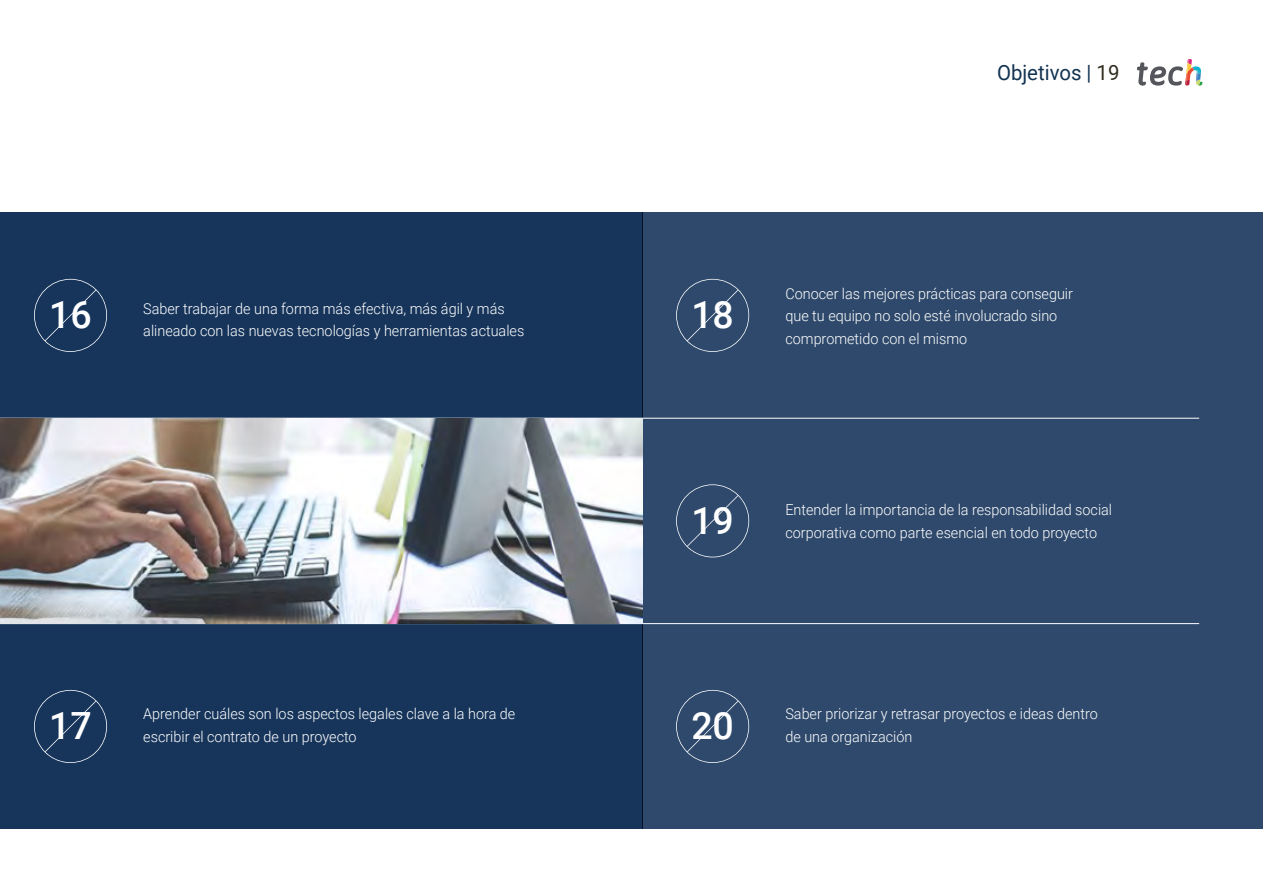
<style>
.page{position:relative;width:1263px;height:893px;background:#fff}
.page>*{position:absolute;margin:0;border:0;box-sizing:border-box;transform-origin:0 0}
.t1{font:500 37.5px "Roboto";color:#fff}
.t2{font:21px "Roboto";color:#123352}
.t3{font:300 15px/22.5px "Roboto";color:#fff;scale:.96 1}
.s1{color:#312e20}
</style>
<div class="page">
<div style="left:0;top:213px;width:642px;height:616px;background:#17355b"></div>
<div style="left:642px;top:213px;width:621px;height:616px;background:#2e496b"></div>
<svg style="left:676px;top:279px;width:73px;height:73px"></svg>
<svg style="left:676px;top:484px;width:73px;height:73px"></svg>
<svg style="left:34px;top:279px;width:73px;height:73px"></svg>
<svg style="left:676px;top:690px;width:73px;height:73px"></svg>
<svg style="left:34px;top:690px;width:73px;height:73px"></svg>
<hr style="left:0;top:418px;width:1199px;height:1px;background:#fff">
<hr style="left:0;top:623px;width:1199px;height:1px;background:#fff">
<img style="left:0;top:418px;width:642px;height:206px">
<svg style="left:1137px;top:59px;width:65px;height:27px"></svg>
<h2 class="t2" style="left:997px;top:57px;width:124px">Objetivos | <span class="s1">19</span></h2>
<h1 class="t1" style="left:49px;top:288px;width:44px">16</h1>
<p class="t3" style="left:143px;top:297px;width:398px">Saber trabajar de una forma más efectiva, más ágil y más alineado con las nuevas tecnologías y herramientas actuales</p>
<h1 class="t1" style="left:691px;top:288px;width:44px">18</h1>
<p class="t3" style="left:785px;top:281px;width:301px">Conocer las mejores prácticas para conseguir que tu equipo no solo esté involucrado sino comprometido con el mismo</p>
<h1 class="t1" style="left:691px;top:494px;width:44px">19</h1>
<p class="t3" style="left:785px;top:498px;width:342px">Entender la importancia de la responsabilidad social corporativa como parte esencial en todo proyecto</p>
<p class="t3" style="left:143px;top:702px;width:389px">Aprender cuáles son los aspectos legales clave a la hora de escribir el contrato de un proyecto</p>
<h1 class="t1" style="left:49px;top:699px;width:44px">17</h1>
<h1 class="t1" style="left:691px;top:699px;width:44px">20</h1>
<p class="t3" style="left:785px;top:702px;width:327px">Saber priorizar y retrasar proyectos e ideas dentro de una organización</p>
</div>
